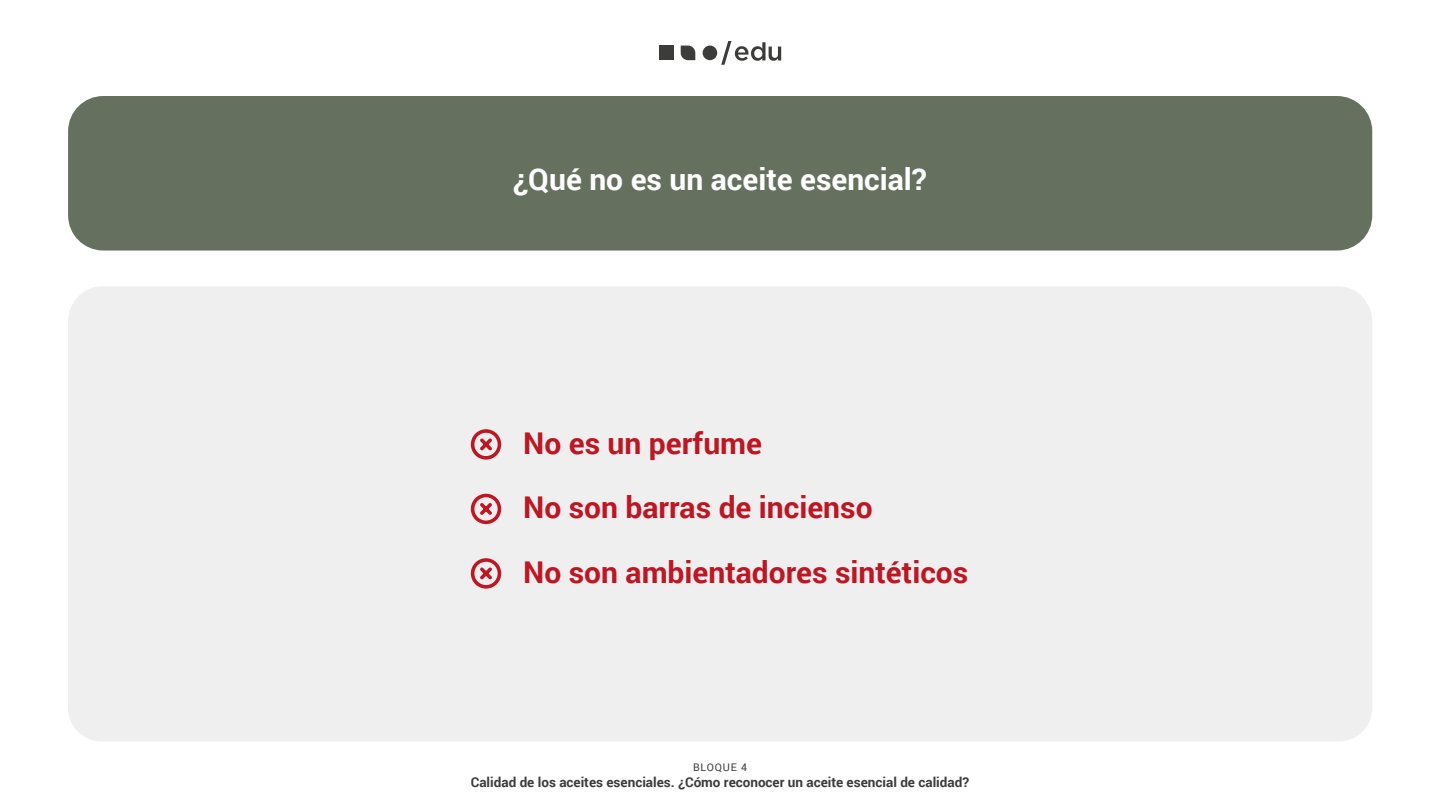
<style>
.page{position:relative;width:1440px;height:810px;background:#fff}
.page>*{position:absolute;margin:0;border:0;box-sizing:border-box;transform-origin:0 0}
.t1{font:700 30px "Roboto";color:#be1622}
.t2{font:700 30px "Roboto";color:#fff}
.t3{font:700 13.5px "Roboto";color:#3c3c3b}
.t4{font:10.5px "Roboto";letter-spacing:.075em;color:#3c3c3b}
</style>
<div class="page">
<div style="left:68px;top:96px;width:1304px;height:155px;background:#65715e;border-radius:35px"></div>
<div style="left:659px;top:46px;width:14px;height:14px;background:#3c3c3b"></div>
<div style="left:703px;top:46px;width:14px;height:14px;background:#3c3c3b;border-radius:50%"></div>
<svg style="left:681px;top:46px;width:14px;height:14px"></svg>
<svg style="left:721px;top:41px;width:60px;height:24px"></svg>
<div style="left:68px;top:286px;width:1304px;height:455px;background:#f0efef;border-radius:34px"></div>
<svg style="left:470px;top:493px;width:32px;height:32px"></svg>
<svg style="left:470px;top:429px;width:32px;height:31px"></svg>
<svg style="left:470px;top:558px;width:32px;height:31px"></svg>
<h1 class="t2" style="left:513px;top:159px;width:415px">¿Qué no es un aceite esencial?</h1>
<h1 class="t1" style="left:523px;top:422px;width:240px">No es un perfume</h1>
<h1 class="t1" style="left:523px;top:487px;width:351px">No son barras de incienso</h1>
<h1 class="t1" style="left:523px;top:551px;width:447px">No son ambientadores sintéticos</h1>
<p class="t4" style="left:693px;top:760px;width:55px">BLOQUE 4</p>
<p class="t3" style="left:471px;top:772px;width:500px">Calidad de los aceites esenciales. ¿Cómo reconocer un aceite esencial de calidad?</p>
</div>
